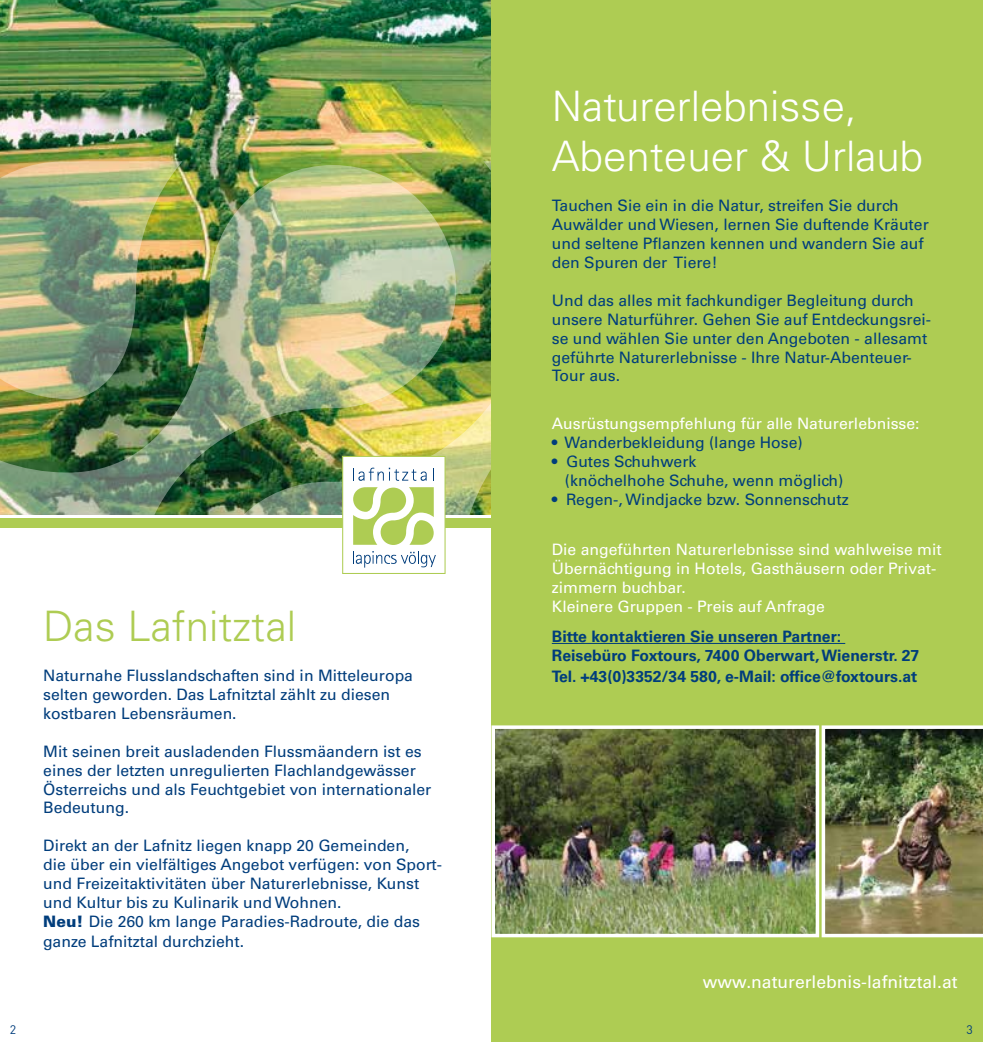
<style>
.page{position:relative;width:983px;height:1042px;background:#fff}
.page>*{position:absolute;margin:0;border:0;box-sizing:border-box;transform-origin:0 0}
.t1{font:300 42px/50.4px "Univers LT Std";color:#fff}
.t2{font:300 42px "Univers LT Std";color:#aecc53}
.t3{font:17.5px "Univers LT Std";color:#fff}
.t4{font:15.75px/18.9px "Univers LT Std";color:#003d7c}
.t5{font:15.75px/18.9px "Univers LT Std";color:#fff}
.t6{font:700 15.75px/18.9px "Univers LT Std";color:#003d7c}
.t7{font:12.25px "DIN";color:#003d7c}
.s1{font-weight:900}
</style>
<div class="page">
<img style="left:0;top:0;width:491px;height:161px">
<img style="left:0;top:161px;width:491px;height:413px">
<div style="left:491px;top:0;width:491px;height:1042px;background:#aecc53"></div>
<hr style="left:551px;top:643px;width:294px;height:1px;background:#003d7c">
<div style="left:0;top:519px;width:491px;height:9px;background:#aecc53"></div>
<div style="left:342px;top:456px;width:103px;height:118px;background:#fff;border:1px solid #aecc53"></div>
<svg style="left:353px;top:487px;width:80px;height:58px"></svg>
<svg style="left:353px;top:551px;width:83px;height:16px"></svg>
<svg style="left:353px;top:468px;width:73px;height:13px"></svg>
<img style="left:496px;top:730px;width:318px;height:202px">
<div style="left:491px;top:725px;width:328px;height:212px;border:4px solid #fff"></div>
<img style="left:821px;top:725px;width:161px;height:212px">
<h1 class="t2" style="left:43px;top:601px;width:254px">Das Lafnitztal</h1>
<p class="t4" style="left:43px;top:666px;width:371px">Naturnahe Flusslandschaften sind in Mitteleuropa selten geworden. Das Lafnitztal zählt zu diesen kostbaren Lebensräumen.</p>
<p class="t4" style="left:43px;top:742px;width:389px">Mit seinen breit ausladenden Flussmäandern ist es eines der letzten unregulierten Flachlandgewässer Österreichs und als Feuchtgebiet von internationaler Bedeutung.</p>
<p class="t4" style="left:43px;top:836px;width:400px">Direkt an der Lafnitz liegen knapp 20 Gemeinden,<br>die über ein vielfältiges Angebot verfügen: von Sport&shy;und Freizeitaktivitäten über Naturerlebnisse, Kunst und Kultur bis zu Kulinarik und Wohnen.<br><span class="s1">Neu!</span> Die 260 km lange Paradies-Radroute, die das ganze Lafnitztal durchzieht.</p>
<p class="t7" style="left:10px;top:1021px;width:8px">2</p>
<h1 class="t1" style="left:551px;top:81px;width:373px">Naturerlebnisse,<br>Abenteuer &amp; Urlaub</h1>
<p class="t4" style="left:551px;top:196px;width:378px">Tauchen Sie ein in die Natur, streifen Sie durch Auwälder und Wiesen, lernen Sie duftende Kräuter und seltene Pflanzen kennen und wandern Sie auf den Spuren der Tiere!</p>
<p class="t4" style="left:551px;top:291px;width:381px">Und das alles mit fachkundiger Begleitung durch unsere Naturführer. Gehen Sie auf Entdeckungsrei&shy;se und wählen Sie unter den Angeboten - allesamt geführte Naturerlebnisse - Ihre Natur-Abenteuer-Tour aus.</p>
<p class="t5" style="left:551px;top:414px;width:369px">Ausrüstungsempfehlung für alle Naturerlebnisse:</p>
<p class="t4" style="left:551px;top:433px;width:252px">• Wanderbekleidung (lange Hose)</p>
<p class="t4" style="left:565px;top:452px;width:280px;text-indent:-13px">• Gutes Schuhwerk<br>(knöchelhohe Schuhe, wenn möglich)</p>
<p class="t4" style="left:551px;top:490px;width:298px">• Regen-, Windjacke bzw. Sonnenschutz</p>
<p class="t5" style="left:551px;top:540px;width:391px">Die angeführten Naturerlebnisse sind wahlweise mit Übernächtigung in Hotels, Gasthäusern oder Privat&shy;zimmern buchbar.<br>Kleinere Gruppen - Preis auf Anfrage</p>
<p class="t6" style="left:551px;top:627px;width:369px">Bitte kontaktieren Sie unseren Partner:<br>Reisebüro Foxtours, 7400 Oberwart, Wienerstr. 27</p>
<p class="t6" style="left:551px;top:667px;width:367px">Tel. +43(0)3352/34 580, e-Mail: office@foxtours.at</p>
<p class="t3" style="left:702px;top:971px;width:256px">www.naturerlebnis-lafnitztal.at</p>
<p class="t7" style="left:966px;top:1021px;width:8px">3</p>
</div>
